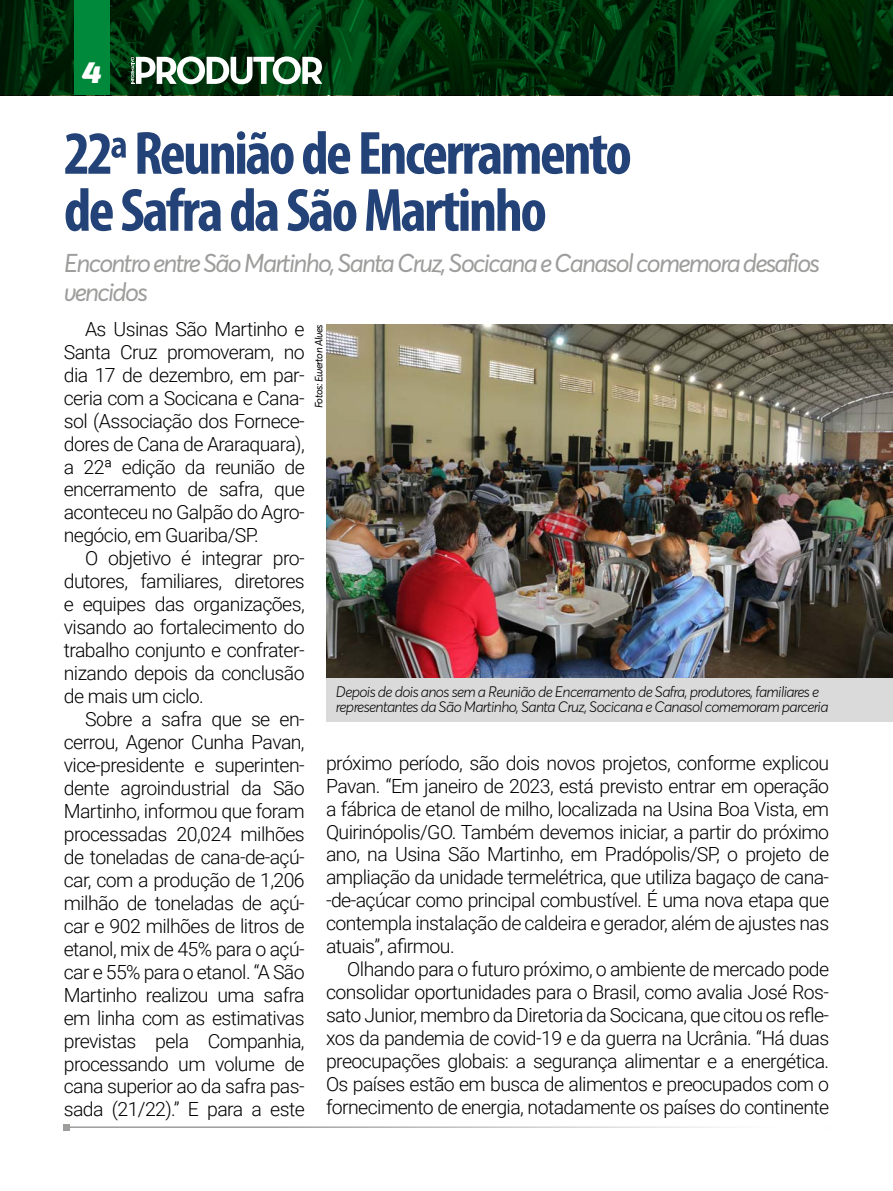
<style>
.page{position:relative;width:893px;height:1191px;background:#fff}
.page>*{position:absolute;margin:0;border:0;box-sizing:border-box;transform-origin:0 0}
.t1{font:700 condensed 61.5px/57px "Myriad Pro";letter-spacing:-.04em;color:#234277}
.t2{font:italic 900 30px "Exo 2";color:#fff}
.t3{font:italic 25.5px/29px "Averta";letter-spacing:-.065em;color:#9d9d9c}
.t4{font:300 19.5px/23px "Roboto";letter-spacing:-.03em;color:#000;text-align:justify}
.t5{font:italic 300 15px/15.6px "Averta";letter-spacing:-.04em;color:#000}
.t6{font:italic 10.5px "Averta";letter-spacing:-.04em;color:#000}
</style>
<div class="page">
<svg style="left:0;top:0;width:893px;height:95px;background:#002f0b"></svg>
<div style="left:74px;top:0;width:36px;height:95px;background:#00893a"></div>
<svg style="left:131px;top:56px;width:191px;height:28px"></svg>
<hr style="left:67px;top:1126px;width:759px;height:2px;background:#9d9d9c">
<svg style="left:64px;top:1124px;width:6px;height:6px"></svg>
<img style="left:326px;top:324px;width:567px;height:354px">
<div style="left:326px;top:678px;width:567px;height:44px;background:#dadada"></div>
<h2 class="t2" style="left:82px;top:54px;width:21px">4</h2>
<h1 class="t1" style="left:64px;top:123px;width:570px">22ª Reunião de Encerramento de Safra da São Martinho</h1>
<h3 class="t3" style="left:64px;top:249px;width:758px">Encontro entre São Martinho, Santa Cruz, Socicana e Canasol comemora desafios vencidos</h3>
<p class="t4" style="left:64px;top:317px;width:242px;text-indent:21px">As Usinas São Martinho e Santa Cruz promoveram, no dia 17 de dezembro, em par&shy;ceria com a Socicana e Cana&shy;sol (Associação dos Fornece&shy;dores de Cana de Araraquara), a 22ª edição da reunião de encerramento de safra, que aconteceu no Galpão do Agro&shy;negócio, em Guariba/SP.</p>
<p class="t4" style="left:64px;top:546px;width:242px;text-indent:21px">O objetivo é integrar pro&shy;dutores, familiares, diretores e equipes das organizações, visando ao fortalecimento do trabalho conjunto e confrater&shy;nizando depois da conclusão de mais um ciclo.</p>
<p class="t4" style="left:64px;top:707px;width:242px;text-indent:21px">Sobre a safra que se en&shy;cerrou, Agenor Cunha Pavan, vice-presidente e superinten&shy;dente agroindustrial da São Martinho, informou que foram processadas 20,024 milhões de toneladas de cana-de-açú&shy;car, com a produção de 1,206 milhão de toneladas de açú&shy;car e 902 milhões de litros de etanol, mix de 45% para o açú&shy;car e 55% para o etanol. “A São Martinho realizou uma safra em linha com as estimativas previstas pela Companhia, processando um volume de cana superior ao da safra pas&shy;sada (21/22).” E para a este</p>
<p class="t6" style="left:312px;top:408px;width:86px;rotate:-90deg">Fotos: Ewerton Alves</p>
<p class="t5" style="left:336px;top:683px;width:494px">Depois de dois anos sem a Reunião de Encerramento de Safra, produtores, familiares e representantes da São Martinho, Santa Cruz, Socicana e Canasol comemoram parceria</p>
<p class="t4" style="left:326px;top:750px;width:505px">próximo período, são dois novos projetos, conforme explicou Pavan. “Em janeiro de 2023, está previsto entrar em operação a fábrica de etanol de milho, localizada na Usina Boa Vista, em Quirinópolis/GO. Também devemos iniciar, a partir do próximo ano, na Usina São Martinho, em Pradópolis/SP, o projeto de ampliação da unidade termelétrica, que utiliza bagaço de cana--de-açúcar como principal combustível. É uma nova etapa que contempla instalação de caldeira e gerador, além de ajustes nas atuais”, afirmou.</p>
<p class="t4" style="left:326px;top:957px;width:505px;text-indent:21px">Olhando para o futuro próximo, o ambiente de mercado pode consolidar oportunidades para o Brasil, como avalia José Ros&shy;sato Junior, membro da Diretoria da Socicana, que citou os refle&shy;xos da pandemia de covid-19 e da guerra na Ucrânia. “Há duas preocupações globais: a segurança alimentar e a energética.<br>Os países estão em busca de alimentos e preocupados com o fornecimento de energia, notadamente os países do continente</p>
</div>
